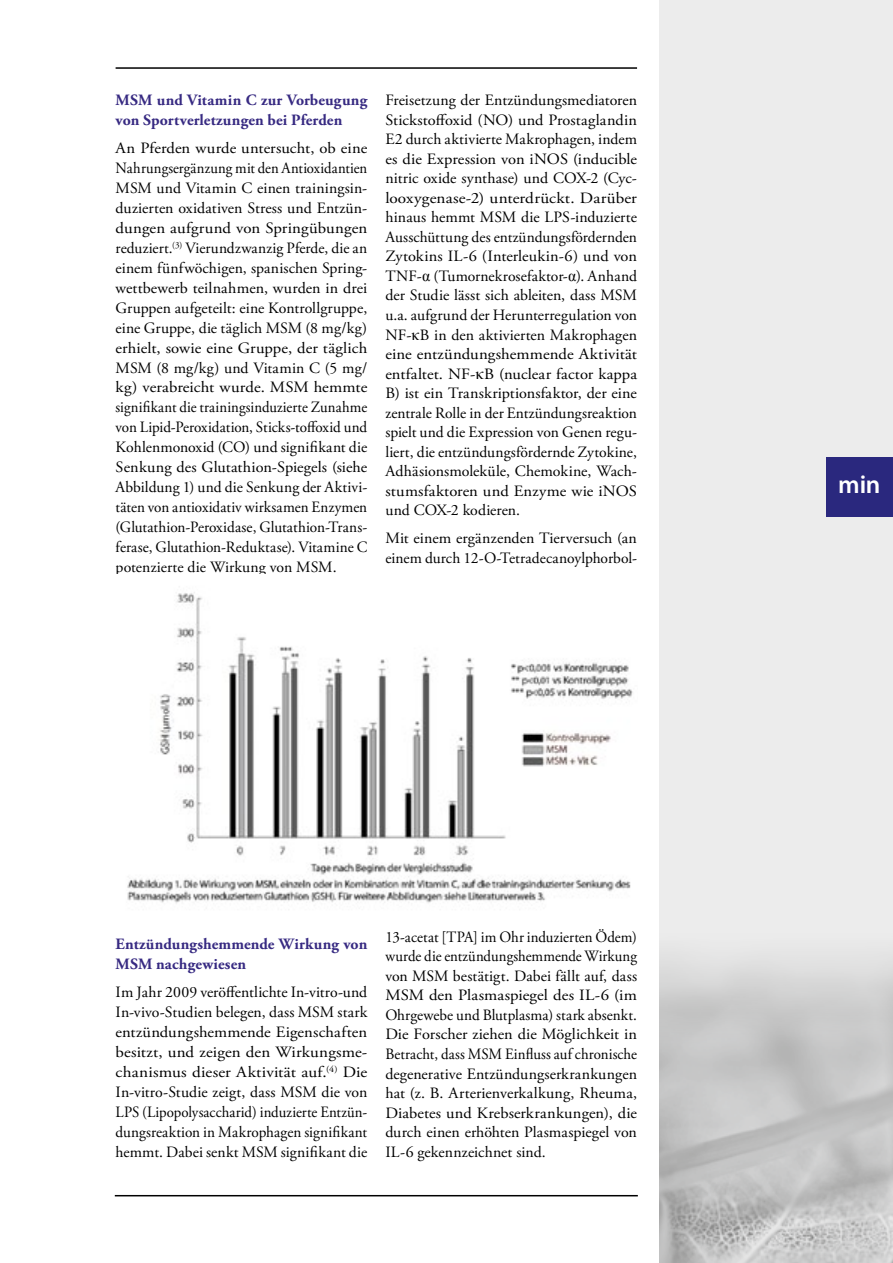
<style>
.page{position:relative;width:893px;height:1263px;background:#fff}
.page>*{position:absolute;margin:0;border:0;box-sizing:border-box;transform-origin:0 0}
.t1{font:600 25.5px "Myriad Pro";color:#fff}
.t2{font:15.75px/19.5px "Adobe Garamond Pro";letter-spacing:.005em;color:#000;text-align:justify}
.t3{font:15.75px/20px "Adobe Garamond Pro";letter-spacing:.005em;color:#000;text-align:justify;scale:1.06 1}
.t4{font:15.75px/19.5px "Adobe Garamond Pro";letter-spacing:.005em;color:#000;text-align:justify;scale:.95 1}
.t5{font:700 15.75px/20px "Adobe Garamond Pro";letter-spacing:.01em;color:#372a82}
.s1{font-family:"Times New Roman"}
</style>
<div class="page">
<hr style="left:115px;top:1195px;width:523px;height:1px;background:#000">
<hr style="left:116px;top:67px;width:521px;height:2px;background:#000">
<div style="left:659px;top:0;width:234px;height:1263px;background:#ececec"></div>
<img style="left:659px;top:956px;width:234px;height:307px">
<div style="left:826px;top:457px;width:67px;height:59px;background:#2a287e"></div>
<img style="left:127px;top:592px;width:506px;height:312px">
<p class="t5" style="left:116px;top:90px;width:253px">MSM und Vitamin C zur Vorbeugung von Sportverletzungen bei Pferden</p>
<p class="t3" style="left:116px;top:139px;width:239px">An Pferden wurde untersucht, ob eine Nahrungsergänzung mit den Antioxidantien MSM und Vitamin C einen trainingsin&shy;duzierten oxidativen Stress und Entzün&shy;dungen aufgrund von Springübungen reduziert.<sup>(3)</sup> Vierundzwanzig Pferde, die an einem fünfwöchigen, spanischen Spring&shy;wettbewerb teilnahmen, wurden in drei Gruppen aufgeteilt: eine Kontrollgruppe, eine Gruppe, die täglich MSM (8 mg/kg) erhielt, sowie eine Gruppe, der täglich MSM (8 mg/kg) und Vitamin C (5 mg/ kg) verabreicht wurde. MSM hemmte signifikant die trainingsinduzierte Zunahme von Lipid-Peroxidation, Sticks-toffoxid und Kohlenmonoxid (CO) und signifikant die Senkung des Glutathion-Spiegels (siehe Abbildung 1) und die Senkung der Aktivi&shy;täten von antioxidativ wirksamen Enzymen (Glutathion-Peroxidase, Glutathion-Trans&shy;ferase, Glutathion-Reduktase). Vitamine C potenzierte die Wirkung von MSM.</p>
<p class="t2" style="left:385px;top:91px;width:253px">Freisetzung der Entzündungsmediatoren Stickstoffoxid (NO) und Prostaglandin E2 durch aktivierte Makrophagen, indem es die Expression von iNOS (inducible nitric oxide synthase) und COX-2 (Cyc&shy;looxygenase-2) unterdrückt. Darüber hinaus hemmt MSM die LPS-induzierte Ausschüttung des entzündungsfördernden Zytokins IL-6 (Interleukin-6) und von TNF-<span class="s1">α</span> (Tumornekrosefaktor-<span class="s1">α</span>). Anhand der Studie lässt sich ableiten, dass MSM u.a. aufgrund der Herunterregulation von NF-<span class="s1">κ</span>B in den aktivierten Makrophagen eine entzündungshemmende Aktivität entfaltet. NF-<span class="s1">κ</span>B (nuclear factor kappa B) ist ein Transkriptionsfaktor, der eine zentrale Rolle in der Entzündungsreaktion spielt und die Expression von Genen regu&shy;liert, die entzündungsfördernde Zytokine, Adhäsionsmoleküle, Chemokine, Wach&shy;stumsfaktoren und Enzyme wie iNOS und COX-2 kodieren.</p>
<p class="t2" style="left:385px;top:529px;width:253px">Mit einem ergänzenden Tierversuch (an einem durch 12-O-Tetradecanoylphorbol-</p>
<p class="t5" style="left:116px;top:934px;width:253px">Entzündungshemmende Wirkung von<br>MSM nachgewiesen</p>
<p class="t2" style="left:116px;top:983px;width:253px;line-height:20px">Im Jahr 2009 veröffentlichte In-vitro-und In-vivo-Studien belegen, dass MSM stark entzündungshemmende Eigenschaften besitzt, und zeigen den Wirkungsme&shy;chanismus dieser Aktivität auf.<sup>(4)</sup> Die In-vitro-Studie zeigt, dass MSM die von LPS (Lipopolysaccharid) induzierte Entzün&shy;dungsreaktion in Makrophagen signifikant hemmt. Dabei senkt MSM signifikant die</p>
<p class="t4" style="left:385px;top:927px;width:267px">13-acetat [TPA] im Ohr induzierten Ödem) wurde die entzündungshemmende Wirkung von MSM bestätigt. Dabei fällt auf, dass MSM den Plasmaspiegel des IL-6 (im Ohrgewebe und Blutplasma) stark absenkt.<br>Die Forscher ziehen die Möglichkeit in Betracht, dass MSM Einfluss auf chronische degenerative Entzündungserkrankungen hat (z. B. Arterienverkalkung, Rheuma, Diabetes und Krebserkrankungen), die durch einen erhöhten Plasmaspiegel von IL-6 gekennzeichnet sind.</p>
<h1 class="t1" style="left:838px;top:468px;width:44px">min</h1>
</div>
